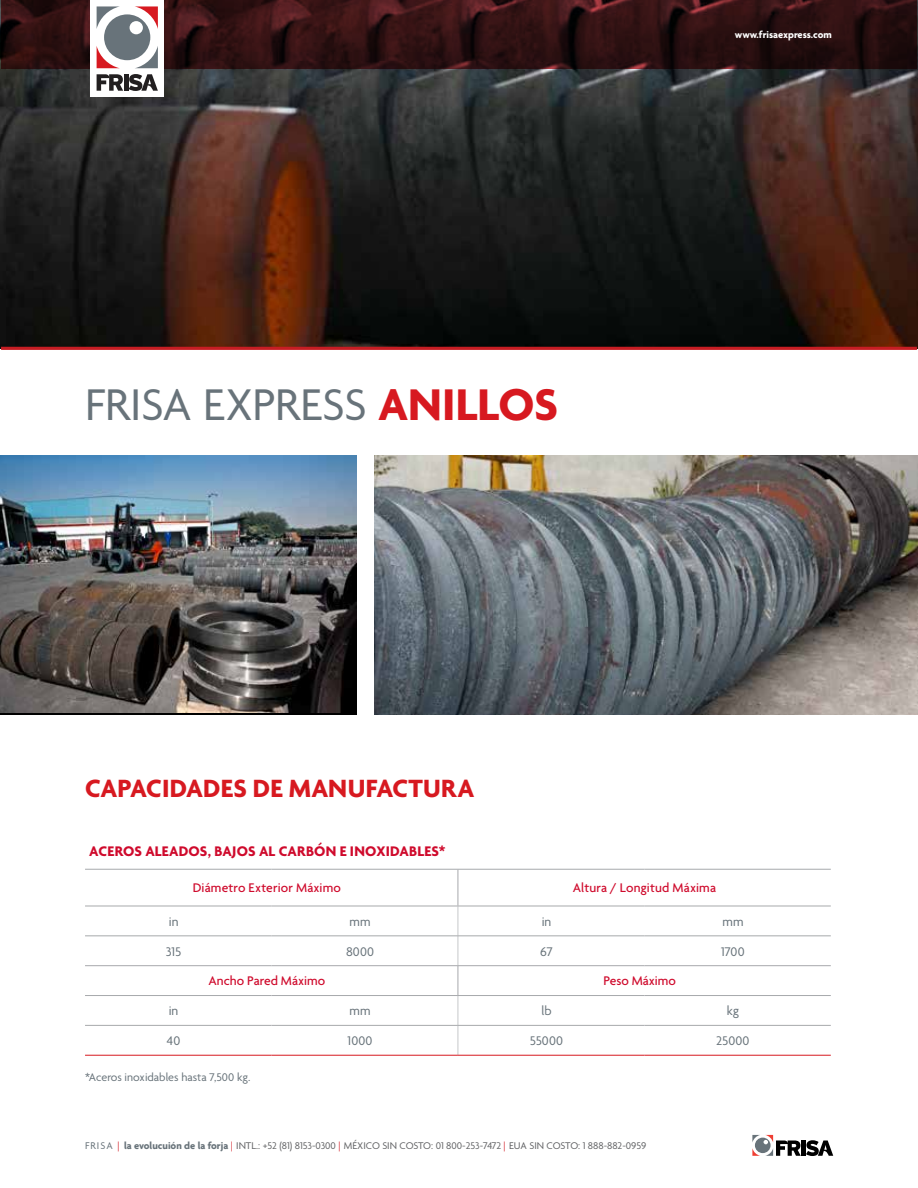
<style>
.page{position:relative;width:918px;height:1188px;background:#fff}
.page>*{position:absolute;margin:0;border:0;box-sizing:border-box;transform-origin:0 0}
.t1{font:48px "Agenda";letter-spacing:-.005em;color:#68737a}
.t2{font:700 27px "Agenda";color:#d71920}
.t3{font:700 15px "Agenda";letter-spacing:.01em;color:#cf0a2c}
.t4{font:500 13.5px "Agenda";letter-spacing:.005em;color:#cf0a2c}
.t5{font:13.5px "Agenda";letter-spacing:.005em;color:#68737a}
.t6{font:12px "Agenda";color:#68737a}
.t7{font:10.5px "Agenda";color:#636466}
.t8{font:700 10.5px "Agenda";color:#fff}
.s1{font-weight:700;color:#d71920}
.s2{color:#68737a}
.s3{font-weight:300;color:#d2232a}
.s4{font-weight:700;color:#68737a}
</style>
<div class="page">
<img style="left:0;top:0;width:918px;height:348px">
<hr style="left:1px;top:347px;width:916px;height:3px;background:#c61d23">
<svg style="left:1px;top:0;width:916px;height:68px;background:#2f1112"></svg>
<div style="left:90px;top:0;width:74px;height:97px;background:#fff"></div>
<hr style="left:124px;top:74px;width:4px;height:17px;background:#221f20">
<svg style="left:97px;top:74px;width:26px;height:17px"></svg>
<svg style="left:129px;top:74px;width:29px;height:17px"></svg>
<svg style="left:97px;top:6px;width:61px;height:62px"></svg>
<svg style="left:752px;top:1135px;width:81px;height:21px"></svg>
<hr style="left:458px;top:906px;width:1px;height:30px;background:#c7c8ca">
<hr style="left:85px;top:936px;width:186px;height:1px;background:#a7a9ac">
<hr style="left:271px;top:936px;width:187px;height:1px;background:#a7a9ac">
<hr style="left:458px;top:936px;width:186px;height:1px;background:#a7a9ac">
<hr style="left:644px;top:936px;width:187px;height:1px;background:#a7a9ac">
<hr style="left:85px;top:965px;width:186px;height:1px;background:#a7a9ac">
<hr style="left:271px;top:965px;width:187px;height:1px;background:#a7a9ac">
<hr style="left:458px;top:965px;width:186px;height:1px;background:#a7a9ac">
<hr style="left:644px;top:965px;width:187px;height:1px;background:#a7a9ac">
<hr style="left:85px;top:995px;width:186px;height:1px;background:#a7a9ac">
<hr style="left:271px;top:995px;width:187px;height:1px;background:#a7a9ac">
<hr style="left:458px;top:995px;width:186px;height:1px;background:#a7a9ac">
<hr style="left:644px;top:995px;width:187px;height:1px;background:#a7a9ac">
<hr style="left:85px;top:1025px;width:186px;height:1px;background:#a7a9ac">
<hr style="left:271px;top:1025px;width:187px;height:1px;background:#a7a9ac">
<hr style="left:458px;top:1025px;width:186px;height:1px;background:#a7a9ac">
<hr style="left:644px;top:1025px;width:187px;height:1px;background:#a7a9ac">
<hr style="left:85px;top:1055px;width:186px;height:1px;background:#d71920">
<hr style="left:271px;top:1055px;width:187px;height:1px;background:#d71920">
<hr style="left:458px;top:1055px;width:186px;height:1px;background:#d71920">
<hr style="left:644px;top:1055px;width:187px;height:1px;background:#d71920">
<hr style="left:85px;top:906px;width:186px;height:1px;background:#a7a9ac">
<hr style="left:271px;top:906px;width:187px;height:1px;background:#a7a9ac">
<hr style="left:458px;top:906px;width:186px;height:1px;background:#a7a9ac">
<hr style="left:644px;top:906px;width:187px;height:1px;background:#a7a9ac">
<hr style="left:85px;top:869px;width:186px;height:1px;background:#a7a9ac">
<hr style="left:271px;top:869px;width:187px;height:1px;background:#a7a9ac">
<hr style="left:458px;top:869px;width:186px;height:1px;background:#a7a9ac">
<hr style="left:644px;top:869px;width:187px;height:1px;background:#a7a9ac">
<hr style="left:458px;top:870px;width:1px;height:36px;background:#a7a9ac">
<svg style="left:458px;top:936px;width:1px;height:119px"></svg>
<img style="left:0;top:455px;width:356px;height:258px">
<img style="left:374px;top:455px;width:544px;height:260px">
<h1 class="t1" style="left:85px;top:379px;width:475px">FRISA EXPRESS <span class="s1">anillos</span></h1>
<h2 class="t2" style="left:85px;top:774px;width:133px">CAPACIDADES</h2>
<h2 class="t2" style="left:253px;top:774px;width:223px">DE MANUFACTURA</h2>
<p class="t8" style="left:735px;top:29px;width:98px">www.frisaexpress.com</p>
<h3 class="t3" style="left:89px;top:843px;width:358px">Aceros Aleados, Bajos al Carbón e Inoxidables*</h3>
<p class="t4" style="left:193px;top:881px;width:150px">Diámetro Exterior Máximo</p>
<p class="t4" style="left:573px;top:881px;width:145px">Altura / Longitud Máxima</p>
<p class="t5" style="left:169px;top:914px;width:11px">in</p>
<p class="t5" style="left:350px;top:914px;width:23px">mm</p>
<p class="t5" style="left:542px;top:914px;width:11px">in</p>
<p class="t5" style="left:722px;top:914px;width:23px">mm</p>
<p class="t5" style="left:166px;top:944px;width:17px">315</p>
<p class="t5" style="left:346px;top:944px;width:30px">8000</p>
<p class="t5" style="left:540px;top:944px;width:14px">67</p>
<p class="t5" style="left:721px;top:944px;width:25px">1700</p>
<p class="t4" style="left:208px;top:974px;width:118px">Ancho Pared Máximo</p>
<p class="t4" style="left:603px;top:974px;width:74px">Peso Máximo</p>
<p class="t5" style="left:169px;top:1004px;width:11px">in</p>
<p class="t5" style="left:350px;top:1004px;width:23px">mm</p>
<p class="t5" style="left:541px;top:1004px;width:12px">lb</p>
<p class="t5" style="left:727px;top:1004px;width:14px">kg</p>
<p class="t5" style="left:167px;top:1034px;width:15px">40</p>
<p class="t5" style="left:348px;top:1034px;width:26px">1000</p>
<p class="t5" style="left:530px;top:1034px;width:35px">55000</p>
<p class="t5" style="left:716px;top:1034px;width:35px">25000</p>
<p class="t6" style="left:85px;top:1070px;width:167px">*Aceros inoxidables hasta 7,500 kg.</p>
<p class="t7" style="left:85px;top:1140px;width:563px"><span class="s2">FRISA</span> <span class="s3">|</span> <span class="s4">la evolucuión de la forja</span> <span class="s3">|</span> Intl.: +52 (81) 8153-0300 <span class="s3">|</span> México si n costo: 01 800-253-7472 <span class="s3">|</span> EUA si n costo: 1 888-882-0959</p>
</div>
